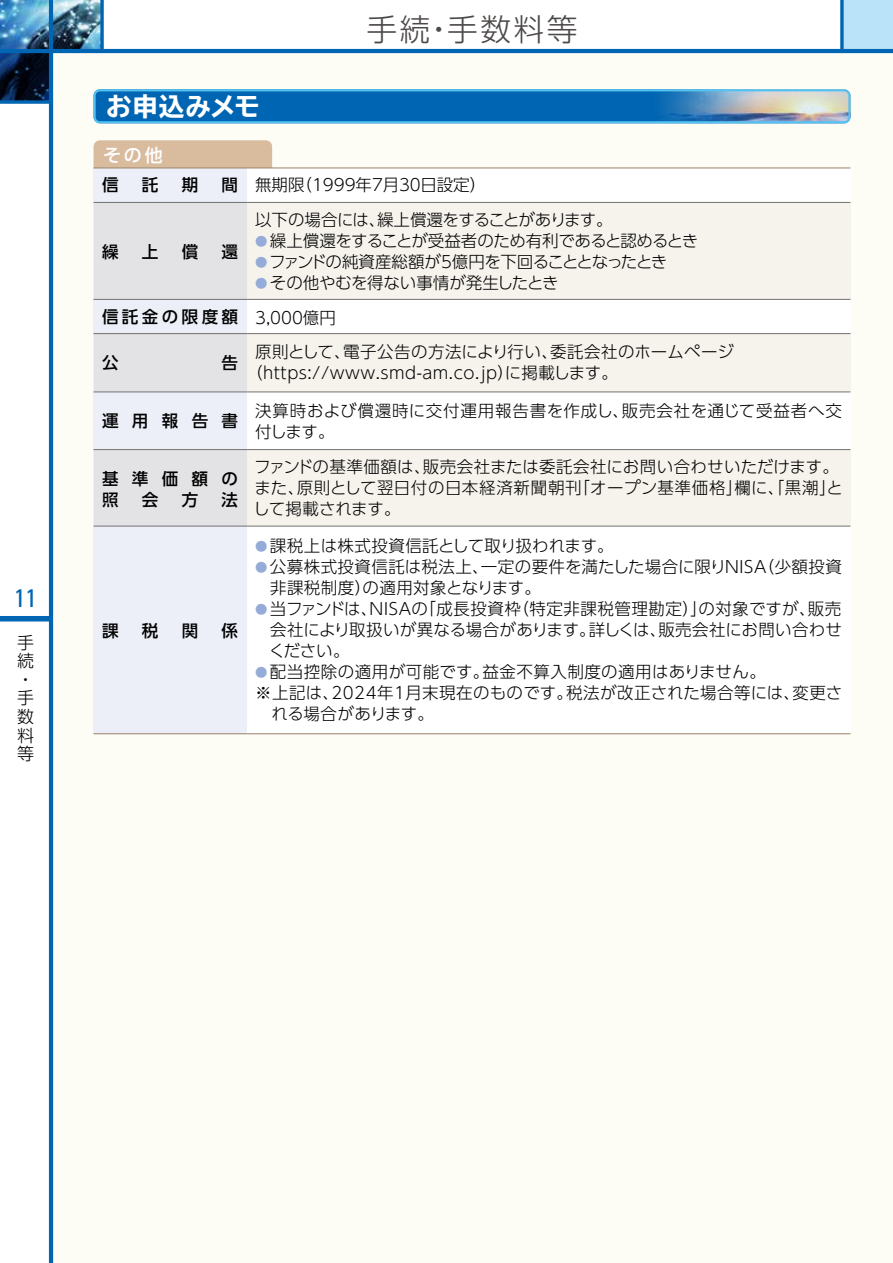
<style>
.page{position:relative;width:893px;height:1263px;background:#fff}
.page>*{position:absolute;margin:0;border:0;box-sizing:border-box;transform-origin:0 0}
.t1{font:300 30.75px "UD Shin Go Pro";letter-spacing:.08em;color:#4c4948}
.t2{font:700 expanded 25.5px "TBUD Go Std";letter-spacing:.025em;color:#fff}
.t3{font:condensed 25.5px "Univers LT Std";color:#0065b2}
.t4{font:500 18px "UD Shin Go Pro";color:#fff}
.t5{font:300 16.95px/18.6px "UD Shin Go Pro";color:#000}
.t6{font:300 16.5px/21px "UD Shin Go Pro";letter-spacing:.005em;color:#000}
.t7{font:300 16.5px/21px "UD Shin Go Pro";letter-spacing:.03em;color:#000}
.t8{font:300 16.5px/21px "UD Shin Go Pro";letter-spacing:.025em;color:#000}
.t9{font:300 16.5px/21px "UD Shin Go Pro";letter-spacing:.05em;color:#000}
.t10{font:500 16.5px/21px "UD Shin Go Pro";letter-spacing:.81em;color:#000}
.t11{font:300 16.5px "UD Shin Go Pro";letter-spacing:-.025em;color:#000}
.t12{font:300 16.5px "UD Shin Go Pro";letter-spacing:-.04em;color:#000}
.t13{font:300 16.5px "UD Shin Go Pro";letter-spacing:-.02em;color:#000}
.t14{font:500 16.5px "UD Shin Go Pro";letter-spacing:.205em;color:#000}
.s1{font-size:12.3px;color:#95abd8}
</style>
<div class="page">
<img style="left:0;top:0;width:100px;height:49px">
<svg style="left:0;top:53px;width:49px;height:47px"></svg>
<div style="left:51px;top:49px;width:842px;height:1214px;background:#fdfcf5"></div>
<div style="left:842px;top:0;width:51px;height:51px;background:#bae3f9"></div>
<svg style="left:840px;top:0;width:4px;height:49px"></svg>
<div style="left:0;top:616px;width:51px;height:5px;background:#0065b2"></div>
<hr style="left:49px;top:0;width:4px;height:1263px;background:#0065b2">
<hr style="left:0;top:49px;width:893px;height:4px;background:#0065b2">
<svg style="left:0;top:100px;width:49px;height:4px"></svg>
<svg style="left:100px;top:0;width:4px;height:49px"></svg>
<svg style="left:94px;top:89px;width:756px;height:34px"></svg>
<div style="left:94px;top:140px;width:178px;height:34px;background:#d9bb9e;border-radius:6px"></div>
<div style="left:247px;top:168px;width:603px;height:566px;background:#fff"></div>
<div style="left:94px;top:168px;width:153px;height:566px;background:#eceff8"></div>
<div style="left:94px;top:202px;width:756px;height:97px;background:linear-gradient(to right,#e9e8e8,#fbf7ef)"></div>
<div style="left:94px;top:334px;width:756px;height:58px;background:linear-gradient(to right,#e9e8e8,#fbf7ef)"></div>
<div style="left:94px;top:450px;width:756px;height:76px;background:linear-gradient(to right,#e9e8e8,#fbf7ef)"></div>
<hr style="left:94px;top:167px;width:756px;height:1px;background:#9d8771">
<hr style="left:94px;top:202px;width:756px;height:1px;background:#727171">
<hr style="left:94px;top:299px;width:756px;height:1px;background:#727171">
<hr style="left:94px;top:333px;width:756px;height:1px;background:#727171">
<hr style="left:94px;top:392px;width:756px;height:1px;background:#727171">
<hr style="left:94px;top:449px;width:756px;height:1px;background:#727171">
<hr style="left:94px;top:526px;width:756px;height:1px;background:#727171">
<hr style="left:94px;top:733px;width:756px;height:1px;background:#9d8771">
<hr style="left:892px;top:0;width:1px;height:51px;background:#4a7ec0">
<h2 class="t3" style="left:14px;top:582px;width:24px">11</h2>
<p class="t5" style="left:17px;top:632px;width:18px">手続・手数料等</p>
<h2 class="t2" style="left:106px;top:92px;width:155px">お申込みメモ</h2>
<p class="t4" style="left:103px;top:140px;width:61px">その他</p>
<h1 class="t1" style="left:366px;top:4px;width:213px">手続・手数料等</h1>
<p class="t10" style="left:102px;top:174px;width:18px">信</p>
<p class="t10" style="left:142px;top:174px;width:18px">託</p>
<p class="t10" style="left:182px;top:174px;width:18px">期</p>
<p class="t10" style="left:222px;top:174px;width:18px">間</p>
<p class="t10" style="left:102px;top:240px;width:18px">繰</p>
<p class="t10" style="left:142px;top:240px;width:18px">上</p>
<p class="t10" style="left:182px;top:240px;width:18px">償</p>
<p class="t10" style="left:222px;top:240px;width:18px">還</p>
<p class="t14" style="left:102px;top:303px;width:138px">信託金の限度額</p>
<p class="t10" style="left:102px;top:352px;width:18px">公</p>
<p class="t10" style="left:222px;top:352px;width:18px">告</p>
<p class="t10" style="left:102px;top:410px;width:138px">運用報告書</p>
<p class="t10" style="left:102px;top:468px;width:138px">基準価額の照</p>
<p class="t10" style="left:142px;top:489px;width:18px">会</p>
<p class="t10" style="left:182px;top:489px;width:18px">方</p>
<p class="t10" style="left:222px;top:489px;width:18px">法</p>
<p class="t10" style="left:102px;top:619px;width:18px">課</p>
<p class="t10" style="left:142px;top:619px;width:18px">税</p>
<p class="t10" style="left:182px;top:619px;width:18px">関</p>
<p class="t10" style="left:222px;top:619px;width:18px">係</p>
<p class="t6" style="left:255px;top:167px;width:359px;line-height:34.5px">無期限（1999年7月30日設定）<br>以下の場合には、繰上償還をすることがあります。</p>
<p class="t11" style="left:255px;top:227px;width:445px"><span class="s1">●</span> 繰上償還をすることが受益者のため有利であると認めるとき</p>
<p class="t12" style="left:255px;top:248px;width:414px"><span class="s1">●</span> ファンドの純資産総額が5億円を下回ることとなったとき</p>
<p class="t6" style="left:255px;top:265px;width:305px;line-height:34.5px"><span class="s1">●</span> その他やむを得ない事情が発生したとき<br>3,000億円</p>
<p class="t7" style="left:246px;top:340px;width:489px;text-indent:9px">原則として、電子公告の方法により行い、委託会社のホームページ（https://www.smd-am.co.jp）に掲載します。</p>
<p class="t9" style="left:255px;top:400px;width:588px">決算時および償還時に交付運用報告書を作成し、販売会社を通じて受益者へ交付します。</p>
<p class="t6" style="left:253px;top:456px;width:591px">ファンドの基準価額は、販売会社または委託会社にお問い合わせいただけます。また、原則として翌日付の日本経済新聞朝刊「オープン基準価格」欄に、「黒潮」として掲載されます。</p>
<p class="t6" style="left:255px;top:535px;width:360px"><span class="s1">●</span> 課税上は株式投資信託として取り扱われます。</p>
<p class="t8" style="left:270px;top:556px;width:573px;text-indent:-15px"><span class="s1">●</span> 公募株式投資信託は税法上、一定の要件を満たした場合に限りNISA（少額投資非課税制度）の適用対象となります。</p>
<p class="t6" style="left:269px;top:598px;width:575px;text-align:justify;text-indent:-14px"><span class="s1">●</span> 当ファンドは、NISAの「成長投資枠（特定非課税管理勘定）」の対象ですが、販売会社により取扱いが異なる場合があります。詳しくは、販売会社にお問い合わせください。</p>
<p class="t7" style="left:255px;top:661px;width:512px"><span class="s1">●</span> 配当控除の適用が可能です。益金不算入制度の適用はありません。</p>
<p class="t7" style="left:255px;top:682px;width:589px">※上記は、2024年1月末現在のものです。税法が改正された場合等には、変更さ</p>
<p class="t13" style="left:272px;top:700px;width:164px">れる場合があります。</p>
</div>
